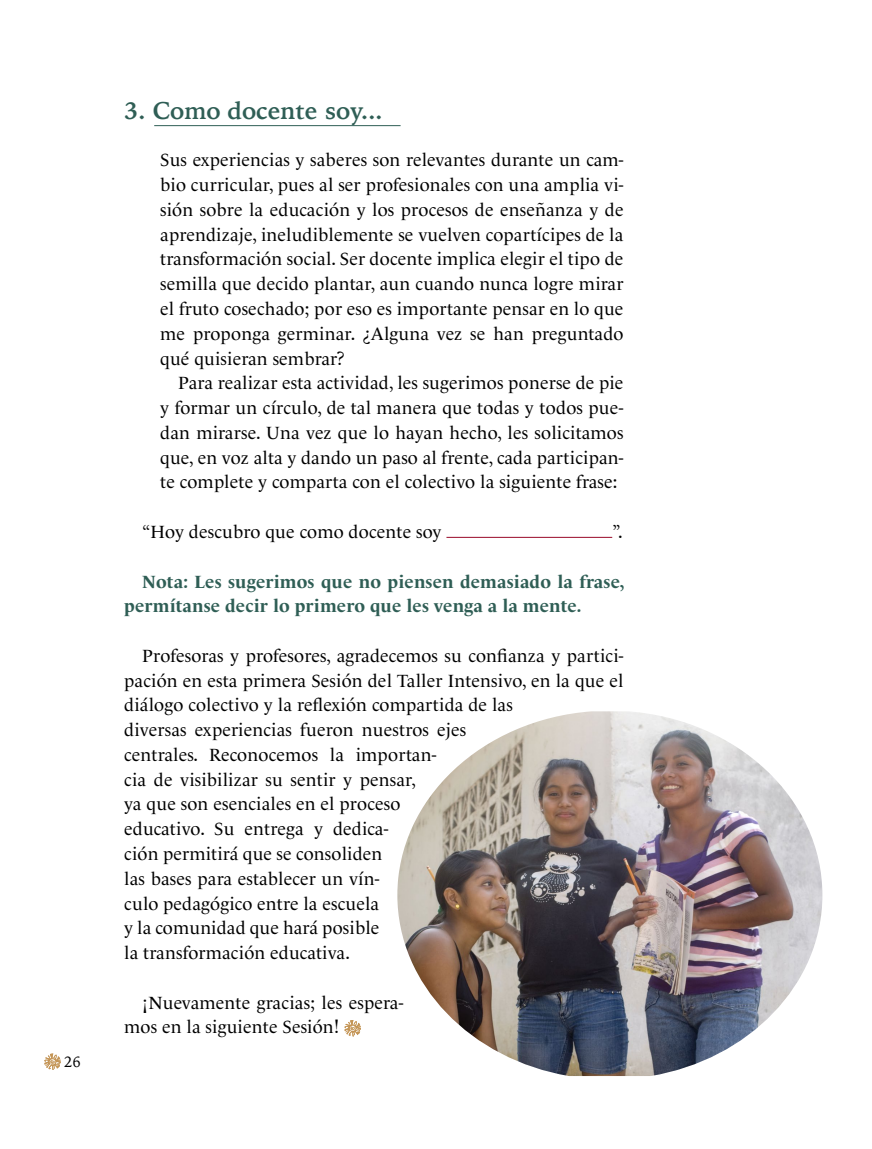
<style>
.page{position:relative;width:872px;height:1149px;background:#fff}
.page>*{position:absolute;margin:0;border:0;box-sizing:border-box;transform-origin:0 0}
.t1{font:700 24px "Iowan Old Style";color:#2f5e55}
.t2{font:18px/24.8px "Le Monde Livre";letter-spacing:.01em;color:#000;text-align:justify}
.t3{font:700 18px/24.8px "Le Monde Livre";letter-spacing:.01em;color:#2f5e55}
.t4{font:15px "Iowan Old Style";color:#000}
</style>
<div class="page">
<svg style="left:44px;top:1053px;width:17px;height:16px"></svg>
<hr style="left:154px;top:125px;width:246px;height:1px;background:#2f5e55">
<hr style="left:446px;top:536px;width:166px;height:2px;background:#a42540">
<svg style="left:344px;top:1020px;width:17px;height:16px"></svg>
<img style="left:397px;top:711px;width:425px;height:364px">
<p class="t4" style="left:64px;top:1048px;width:18px">26</p>
<h1 class="t1" style="left:124px;top:88px;width:260px">3. Como docente soy...</h1>
<p class="t2" style="left:160px;top:148px;width:465px">Sus experiencias y saberes son relevantes durante un cam&shy;bio curricular, pues al ser profesionales con una amplia vi&shy;sión sobre la educación y los procesos de enseñanza y de aprendizaje, ineludiblemente se vuelven copartícipes de la transformación social. Ser docente implica elegir el tipo de semilla que decido plantar, aun cuando nunca logre mirar el fruto cosechado; por eso es importante pensar en lo que me proponga germinar. ¿Alguna vez se han preguntado qué quisieran sembrar?</p>
<p class="t2" style="left:160px;top:370px;width:465px;text-indent:18px">Para realizar esta actividad, les sugerimos ponerse de pie y formar un círculo, de tal manera que todas y todos pue&shy;dan mirarse. Una vez que lo hayan hecho, les solicitamos que, en voz alta y dando un paso al frente, cada participan&shy;te complete y comparta con el colectivo la siguiente frase:</p>
<p class="t2" style="left:142px;top:519px;width:301px">“Hoy descubro que como docente soy</p>
<p class="t2" style="left:612px;top:519px;width:12px">”.</p>
<p class="t3" style="left:124px;top:568px;width:501px;text-indent:18px">Nota: Les sugerimos que no piensen demasiado la frase, permítanse decir lo primero que les venga a la mente.</p>
<p class="t2" style="left:124px;top:643px;width:501px;text-align:left;text-indent:18px">Profesoras y profesores, agradecemos su confianza y partici&shy;pación en esta primera Sesión del Taller Intensivo, en la que el diálogo colectivo y la reflexión compartida de las<br>diversas experiencias fueron nuestros ejes<br>centrales. Reconocemos la importan-<br>cia de visibilizar su sentir y pensar,<br>ya que son esenciales en el proceso<br>educativo. Su entrega y dedica-<br>ción permitirá que se consoliden<br>las bases para establecer un vín-<br>culo pedagógico entre la escuela<br>y la comunidad que hará posible<br>la transformación educativa.</p>
<p class="t2" style="left:124px;top:989px;width:280px;text-indent:18px">¡Nuevamente gracias; les espera&shy;mos en la siguiente Sesión!</p>
</div>
